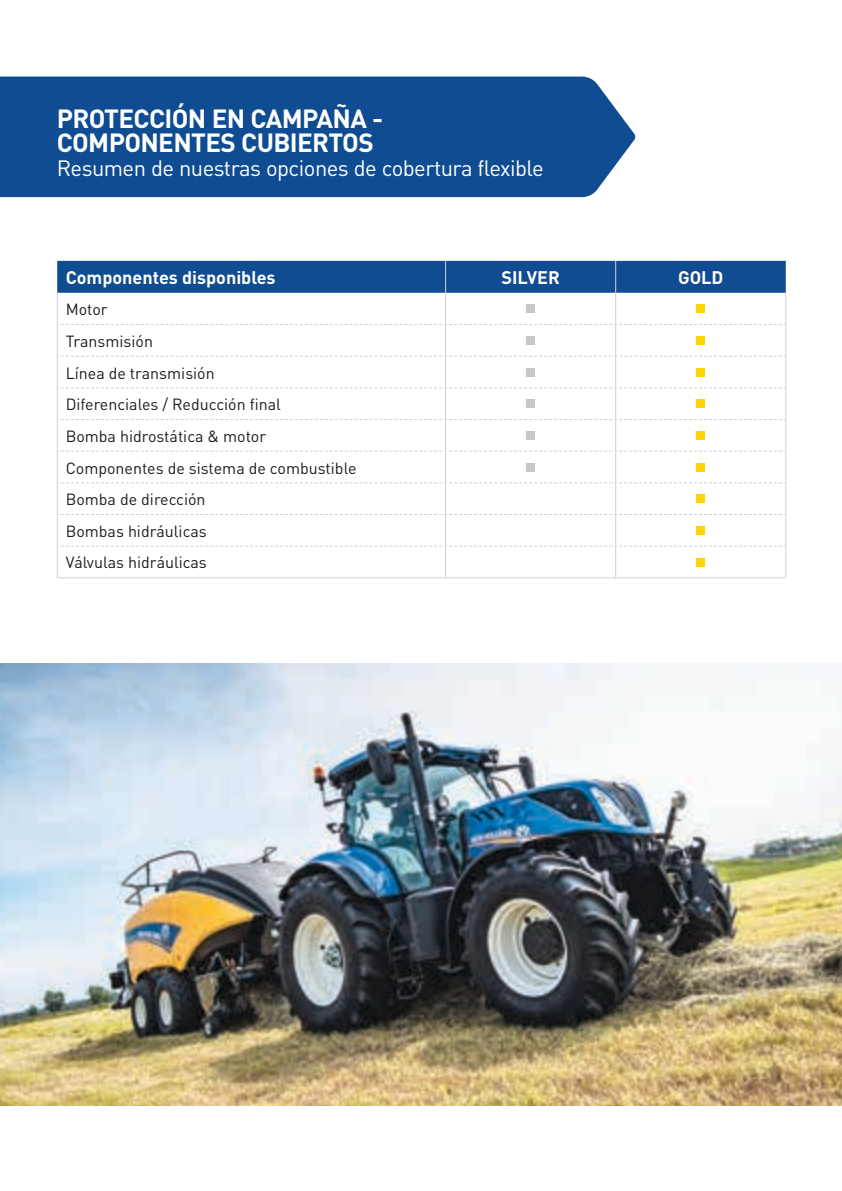
<style>
.page{position:relative;width:842px;height:1191px;background:#fff}
.page>*{position:absolute;margin:0;border:0;box-sizing:border-box;transform-origin:0 0}
.t1{font:700 26px/24px "DIN";letter-spacing:-.025em;color:#fff}
.t2{font:22px "DIN";letter-spacing:-.025em;color:#fff}
.t3{font:700 18px "DIN";color:#fff}
.t4{font:16px/31.6px "DIN";color:#1c1c1b}
</style>
<div class="page">
<img style="left:0;top:663px;width:842px;height:443px">
<div style="left:0;top:77px;width:635px;height:120px;background:#0f4c91"></div>
<div style="left:57px;top:261px;width:729px;height:32px;background:#0f4c91"></div>
<svg style="left:58px;top:355px;width:557px;height:192px"></svg>
<svg style="left:616px;top:325px;width:169px;height:242px"></svg>
<hr style="left:445px;top:261px;width:1px;height:32px;background:#d1d1d1">
<hr style="left:615px;top:261px;width:1px;height:32px;background:#d1d1d1">
<hr style="left:57px;top:293px;width:1px;height:31px;background:#d1d1d1">
<hr style="left:445px;top:293px;width:1px;height:31px;background:#d1d1d1">
<hr style="left:615px;top:293px;width:1px;height:31px;background:#d1d1d1">
<hr style="left:57px;top:324px;width:1px;height:32px;background:#d1d1d1">
<hr style="left:445px;top:325px;width:1px;height:31px;background:#d1d1d1">
<hr style="left:57px;top:356px;width:1px;height:32px;background:#d1d1d1">
<hr style="left:445px;top:357px;width:1px;height:30px;background:#d1d1d1">
<hr style="left:57px;top:388px;width:1px;height:31px;background:#d1d1d1">
<hr style="left:445px;top:388px;width:1px;height:31px;background:#d1d1d1">
<hr style="left:615px;top:388px;width:1px;height:31px;background:#d1d1d1">
<hr style="left:785px;top:388px;width:1px;height:31px;background:#d1d1d1">
<hr style="left:57px;top:419px;width:1px;height:32px;background:#d1d1d1">
<hr style="left:445px;top:420px;width:1px;height:31px;background:#d1d1d1">
<hr style="left:615px;top:420px;width:1px;height:31px;background:#d1d1d1">
<hr style="left:785px;top:419px;width:1px;height:32px;background:#d1d1d1">
<hr style="left:57px;top:451px;width:1px;height:32px;background:#d1d1d1">
<hr style="left:445px;top:452px;width:1px;height:30px;background:#d1d1d1">
<hr style="left:615px;top:452px;width:1px;height:30px;background:#d1d1d1">
<hr style="left:785px;top:451px;width:1px;height:32px;background:#d1d1d1">
<hr style="left:57px;top:483px;width:1px;height:31px;background:#d1d1d1">
<hr style="left:445px;top:483px;width:1px;height:31px;background:#d1d1d1">
<hr style="left:615px;top:483px;width:1px;height:31px;background:#d1d1d1">
<hr style="left:785px;top:483px;width:1px;height:31px;background:#d1d1d1">
<hr style="left:57px;top:514px;width:1px;height:32px;background:#d1d1d1">
<hr style="left:445px;top:515px;width:1px;height:30px;background:#d1d1d1">
<hr style="left:615px;top:515px;width:1px;height:30px;background:#d1d1d1">
<hr style="left:785px;top:514px;width:1px;height:32px;background:#d1d1d1">
<hr style="left:57px;top:546px;width:1px;height:31px;background:#d1d1d1">
<hr style="left:445px;top:546px;width:1px;height:31px;background:#d1d1d1">
<hr style="left:615px;top:546px;width:1px;height:31px;background:#d1d1d1">
<hr style="left:785px;top:546px;width:1px;height:31px;background:#d1d1d1">
<hr style="left:57px;top:577px;width:389px;height:1px;background:#d1d1d1">
<hr style="left:446px;top:577px;width:170px;height:1px;background:#d1d1d1">
<hr style="left:616px;top:577px;width:170px;height:1px;background:#d1d1d1">
<svg style="left:58px;top:324px;width:727px;height:1px"></svg>
<svg style="left:58px;top:356px;width:727px;height:1px"></svg>
<svg style="left:58px;top:387px;width:727px;height:1px"></svg>
<svg style="left:58px;top:419px;width:727px;height:1px"></svg>
<svg style="left:58px;top:451px;width:727px;height:1px"></svg>
<svg style="left:58px;top:482px;width:727px;height:1px"></svg>
<svg style="left:58px;top:514px;width:727px;height:1px"></svg>
<svg style="left:58px;top:545px;width:727px;height:1px"></svg>
<hr style="left:785px;top:293px;width:1px;height:31px;background:#d1d1d1">
<hr style="left:785px;top:324px;width:1px;height:32px;background:#d1d1d1">
<hr style="left:785px;top:356px;width:1px;height:32px;background:#d1d1d1">
<hr style="left:615px;top:325px;width:1px;height:31px;background:#d1d1d1">
<hr style="left:615px;top:356px;width:1px;height:31px;background:#d1d1d1">
<div style="left:526px;top:304px;width:9px;height:9px;background:#c8c7c6"></div>
<div style="left:696px;top:304px;width:9px;height:9px;background:#ffd400"></div>
<div style="left:526px;top:336px;width:9px;height:9px;background:#c8c7c6"></div>
<div style="left:696px;top:336px;width:9px;height:9px;background:#ffd400"></div>
<div style="left:526px;top:368px;width:9px;height:8px;background:#c8c7c6"></div>
<div style="left:696px;top:368px;width:9px;height:8px;background:#ffd400"></div>
<div style="left:526px;top:399px;width:9px;height:9px;background:#c8c7c6"></div>
<div style="left:696px;top:399px;width:9px;height:9px;background:#ffd400"></div>
<div style="left:526px;top:431px;width:9px;height:8px;background:#c8c7c6"></div>
<div style="left:696px;top:431px;width:9px;height:8px;background:#ffd400"></div>
<div style="left:526px;top:463px;width:9px;height:8px;background:#c8c7c6"></div>
<div style="left:696px;top:463px;width:9px;height:8px;background:#ffd400"></div>
<div style="left:696px;top:494px;width:9px;height:9px;background:#ffd400"></div>
<div style="left:696px;top:526px;width:9px;height:8px;background:#ffd400"></div>
<div style="left:696px;top:558px;width:9px;height:8px;background:#ffd400"></div>
<h1 class="t1" style="left:57px;top:105px;width:328px">PROTECCIÓN EN CAMPAÑA -<br>COMPONENTES CUBIERTOS</h1>
<h2 class="t2" style="left:57px;top:154px;width:488px">Resumen de nuestras opciones de cobertura flexible</h2>
<p class="t3" style="left:66px;top:266px;width:211px">Componentes disponibles</p>
<p class="t3" style="left:501px;top:266px;width:60px">SILVER</p>
<p class="t3" style="left:678px;top:266px;width:47px">GOLD</p>
<p class="t4" style="left:66px;top:293px;width:292px">Motor<br>Transmisión<br>Línea de transmisión<br>Diferenciales / Reducción final<br>Bomba hidrostática &amp; motor<br>Componentes de sistema de combustible<br>Bomba de dirección<br>Bombas hidráulicas<br>Válvulas hidráulicas</p>
</div>
